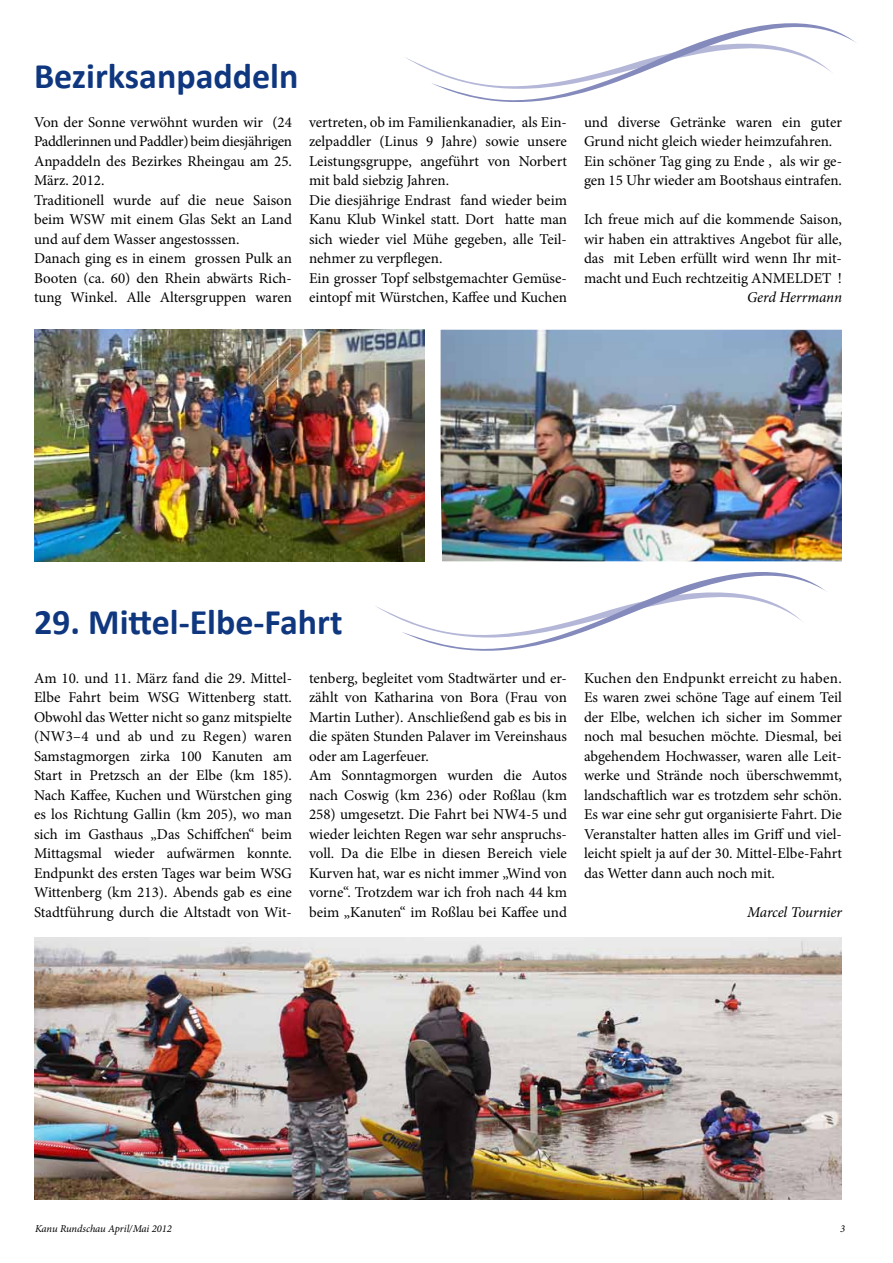
<style>
.page{position:relative;width:893px;height:1263px;background:#fff}
.page>*{position:absolute;margin:0;border:0;box-sizing:border-box;transform-origin:0 0}
.t1{font:700 36px "Calibri";color:#0f377f}
.t2{font:15px/19.5px "Minion Pro";color:#000}
.t3{font:italic 15px "Minion Pro";letter-spacing:-.01em;color:#000}
.t4{font:italic 10.5px "Minion Pro";letter-spacing:-.01em;color:#000}
</style>
<div class="page">
<svg style="left:374px;top:556px;width:455px;height:95px"></svg>
<svg style="left:405px;top:23px;width:451px;height:79px"></svg>
<img style="left:34px;top:938px;width:808px;height:261px">
<img style="left:35px;top:330px;width:389px;height:231px">
<img style="left:441px;top:330px;width:401px;height:231px">
<h1 class="t1" style="left:34px;top:53px;width:266px">Bezirksanpaddeln</h1>
<p class="t2" style="left:34px;top:112px;width:259px">Von der Sonne verwöhnt wurden wir (24<br>Paddlerinnen und Paddler) beim diesjährigen Anpaddeln des Bezirkes Rheingau am 25.<br>März. 2012.<br>Traditionell wurde auf die neue Saison beim WSW mit einem Glas Sekt an Land und auf dem Wasser angestosssen.<br>Danach ging es in einem grossen Pulk an Booten (ca. 60) den Rhein abwärts Rich&shy;tung Winkel. Alle Altersgruppen waren</p>
<p class="t2" style="left:309px;top:112px;width:259px">vertreten, ob im Familienkanadier, als Ein&shy;zelpaddler (Linus 9 Jahre) sowie unsere Leistungsgruppe, angeführt von Norbert mit bald siebzig Jahren.<br>Die diesjährige Endrast fand wieder beim Kanu Klub Winkel statt. Dort hatte man sich wieder viel Mühe gegeben, alle Teil&shy;nehmer zu verpflegen.<br>Ein grosser Topf selbstgemachter Gemüse&shy;eintopf mit Würstchen, Kaffee und Kuchen</p>
<p class="t2" style="left:584px;top:112px;width:259px">und diverse Getränke waren ein guter Grund nicht gleich wieder heimzufahren.<br>Ein schöner Tag ging zu Ende , als wir ge&shy;gen 15 Uhr wieder am Bootshaus eintrafen.</p>
<p class="t2" style="left:584px;top:210px;width:259px;text-align:justify">Ich freue mich auf die kommende Saison, wir haben ein attraktives Angebot für alle, das mit Leben erfüllt wird wenn Ihr mit&shy;macht und Euch rechtzeitig ANMELDET !</p>
<p class="t3" style="left:747px;top:287px;width:96px">Gerd Herrmann</p>
<h1 class="t1" style="left:34px;top:599px;width:310px">29. Mittel-Elbe-Fahrt</h1>
<p class="t2" style="left:34px;top:668px;width:259px;text-align:justify">Am 10. und 11. März fand die 29. Mittel-Elbe Fahrt beim WSG Wittenberg statt.<br>Obwohl das Wetter nicht so ganz mitspielte (NW3–4 und ab und zu Regen) waren Samstagmorgen zirka 100 Kanuten am Start in Pretzsch an der Elbe (km 185).<br>Nach Kaffee, Kuchen und Würstchen ging es los Richtung Gallin (km 205), wo man sich im Gasthaus „Das Schiffchen“ beim Mittagsmal wieder aufwärmen konnte.<br>Endpunkt des ersten Tages war beim WSG Wittenberg (km 213). Abends gab es eine Stadtführung durch die Altstadt von Wit-</p>
<p class="t2" style="left:309px;top:668px;width:259px">tenberg, begleitet vom Stadtwärter und er&shy;zählt von Katharina von Bora (Frau von Martin Luther). Anschließend gab es bis in die späten Stunden Palaver im Vereinshaus oder am Lagerfeuer.<br>Am Sonntagmorgen wurden die Autos nach Coswig (km 236) oder Roßlau (km 258) umgesetzt. Die Fahrt bei NW4-5 und wieder leichten Regen war sehr anspruchs&shy;voll. Da die Elbe in diesen Bereich viele Kurven hat, war es nicht immer „Wind von vorne“. Trotzdem war ich froh nach 44 km beim „Kanuten“ im Roßlau bei Kaffee und</p>
<p class="t2" style="left:584px;top:668px;width:259px;text-align:justify">Kuchen den Endpunkt erreicht zu haben.<br>Es waren zwei schöne Tage auf einem Teil der Elbe, welchen ich sicher im Sommer noch mal besuchen möchte. Diesmal, bei abgehendem Hochwasser, waren alle Leit&shy;werke und Strände noch überschwemmt, landschaftlich war es trotzdem sehr schön.<br>Es war eine sehr gut organisierte Fahrt. Die Veranstalter hatten alles im Griff und viel&shy;leicht spielt ja auf der 30. Mittel-Elbe-Fahrt das Wetter dann auch noch mit.</p>
<p class="t3" style="left:747px;top:901px;width:96px">Marcel Tournier</p>
<p class="t4" style="left:35px;top:1222px;width:138px">Kanu Rundschau April/Mai 2012</p>
<p class="t4" style="left:840px;top:1222px;width:7px">3</p>
</div>
